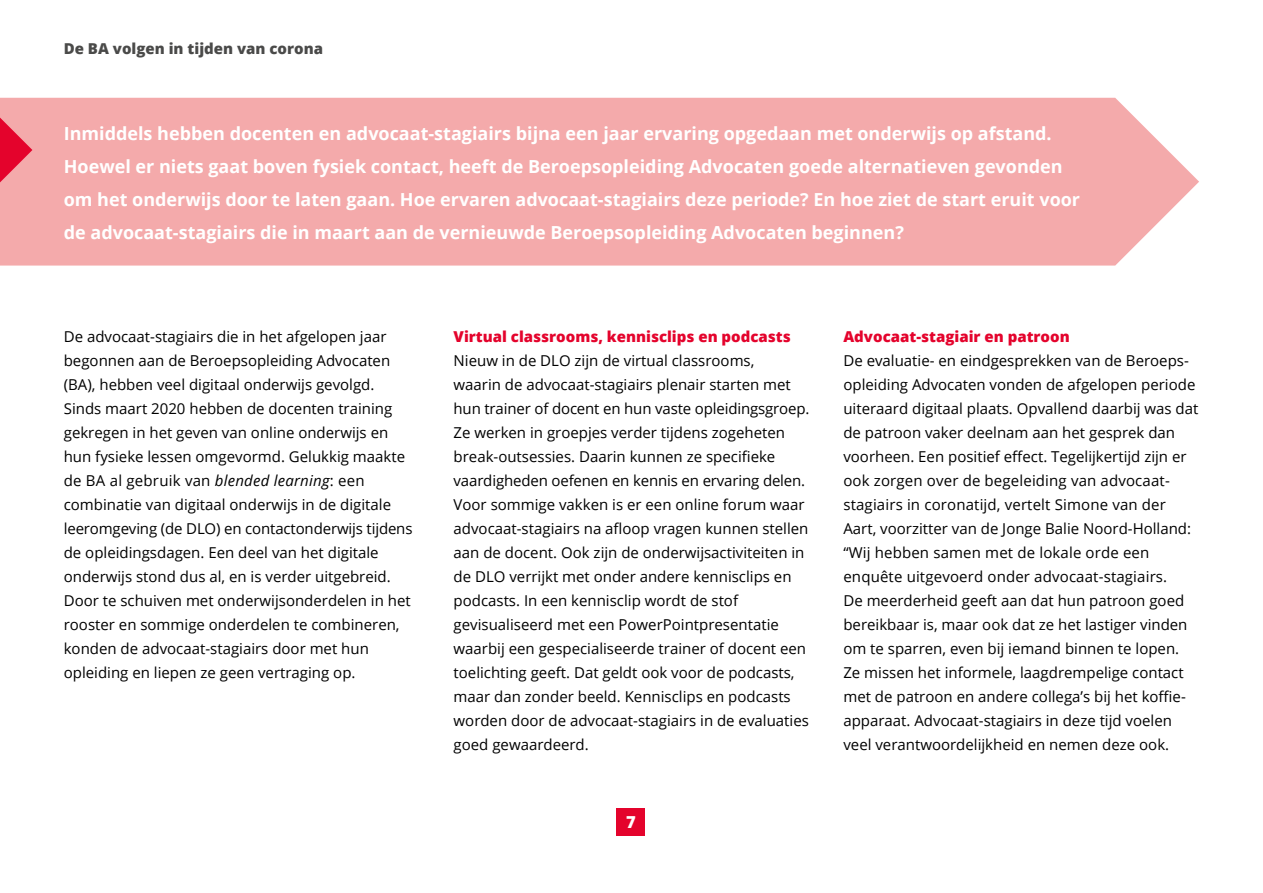
<style>
.page{position:relative;width:1263px;height:893px;background:#fff}
.page>*{position:absolute;margin:0;border:0;box-sizing:border-box;transform-origin:0 0}
._05_NOvA-Intro_Pos{font:700 18px/33px "Open Sans";color:#fff}
.t1{font:800 16.5px "Open Sans";color:#fff}
._04_NOvA-Platte_teks{font:15px/24px "Open Sans";color:#000}
._06_NOvA-Tussenkop{font:800 15px "Open Sans";color:#e4032c}
._03b_NOvA-Chapeau{font:800 15px "Open Sans";color:#4a4a49}
.s1{font-style:italic}
</style>
<div class="page">
<div style="left:0;top:98px;width:1199px;height:168px;background:#f4aaab"></div>
<svg style="left:0;top:118px;width:32px;height:64px;background:#eb5469"></svg>
<div style="left:616px;top:808px;width:29px;height:27px;background:#e4032c"></div>
<p class="_03b_NOvA-Chapeau" style="left:64px;top:37px;width:261px">De BA volgen in tijden van corona</p>
<p class="_05_NOvA-Intro_Pos" style="left:64px;top:116px;width:1018px">Inmiddels hebben docenten en advocaat-stagiairs bijna een jaar ervaring opgedaan met onderwijs op afstand.<br>Hoewel er niets gaat boven fysiek contact, heeft de Beroepsopleiding Advocaten goede alternatieven gevonden om het onderwijs door te laten gaan. Hoe ervaren advocaat-stagiairs deze periode? En hoe ziet de start eruit voor de advocaat-stagiairs die in maart aan de vernieuwde Beroepsopleiding Advocaten beginnen?</p>
<p class="_04_NOvA-Platte_teks" style="left:64px;top:324px;width:350px">De advocaat-stagiairs die in het afgelopen jaar begonnen aan de Beroepsopleiding Advocaten (BA), hebben veel digitaal onderwijs gevolgd.<br>Sinds maart 2020 hebben de docenten training gekregen in het geven van online onderwijs en hun fysieke lessen omgevormd. Gelukkig maakte de BA al gebruik van <span class="s1">blended learning</span>: een combinatie van digitaal onderwijs in de digitale leeromgeving (de DLO) en contactonderwijs tijdens de opleidingsdagen. Een deel van het digitale onderwijs stond dus al, en is verder uitgebreid.<br>Door te schuiven met onderwijsonderdelen in het rooster en sommige onderdelen te combineren, konden de advocaat-stagiairs door met hun opleiding en liepen ze geen vertraging op.</p>
<p class="_06_NOvA-Tussenkop" style="left:454px;top:325px;width:339px">Virtual classrooms, kennisclips en podcasts</p>
<p class="_04_NOvA-Platte_teks" style="left:454px;top:348px;width:357px">Nieuw in de DLO zijn de virtual classrooms,<br>waarin de advocaat-stagiairs plenair starten met hun trainer of docent en hun vaste opleidingsgroep.<br>Ze werken in groepjes verder tijdens zogeheten break-outsessies. Daarin kunnen ze specifieke vaardigheden oefenen en kennis en ervaring delen.<br>Voor sommige vakken is er een online forum waar advocaat-stagiairs na afloop vragen kunnen stellen aan de docent. Ook zijn de onderwijsactiviteiten in de DLO verrijkt met onder andere kennisclips en podcasts. In een kennisclip wordt de stof gevisualiseerd met een PowerPointpresentatie waarbij een gespecialiseerde trainer of docent een toelichting geeft. Dat geldt ook voor de podcasts, maar dan zonder beeld. Kennisclips en podcasts worden door de advocaat-stagiairs in de evaluaties goed gewaardeerd.</p>
<p class="t1" style="left:626px;top:809px;width:11px">7</p>
<p class="_06_NOvA-Tussenkop" style="left:843px;top:325px;width:228px">Advocaat-stagiair en patroon</p>
<p class="_04_NOvA-Platte_teks" style="left:843px;top:348px;width:357px">De evaluatie- en eindgesprekken van de Beroeps&shy;opleiding Advocaten vonden de afgelopen periode uiteraard digitaal plaats. Opvallend daarbij was dat de patroon vaker deelnam aan het gesprek dan voorheen. Een positief effect. Tegelijkertijd zijn er ook zorgen over de begeleiding van advocaat&shy;stagiairs in coronatijd, vertelt Simone van der Aart, voorzitter van de Jonge Balie Noord-Holland: “Wij hebben samen met de lokale orde een enquête uitgevoerd onder advocaat-stagiairs.<br>De meerderheid geeft aan dat hun patroon goed bereikbaar is, maar ook dat ze het lastiger vinden om te sparren, even bij iemand binnen te lopen.<br>Ze missen het informele, laagdrempelige contact met de patroon en andere collega’s bij het koffie&shy;apparaat. Advocaat-stagiairs in deze tijd voelen veel verantwoordelijkheid en nemen deze ook.</p>
</div>
